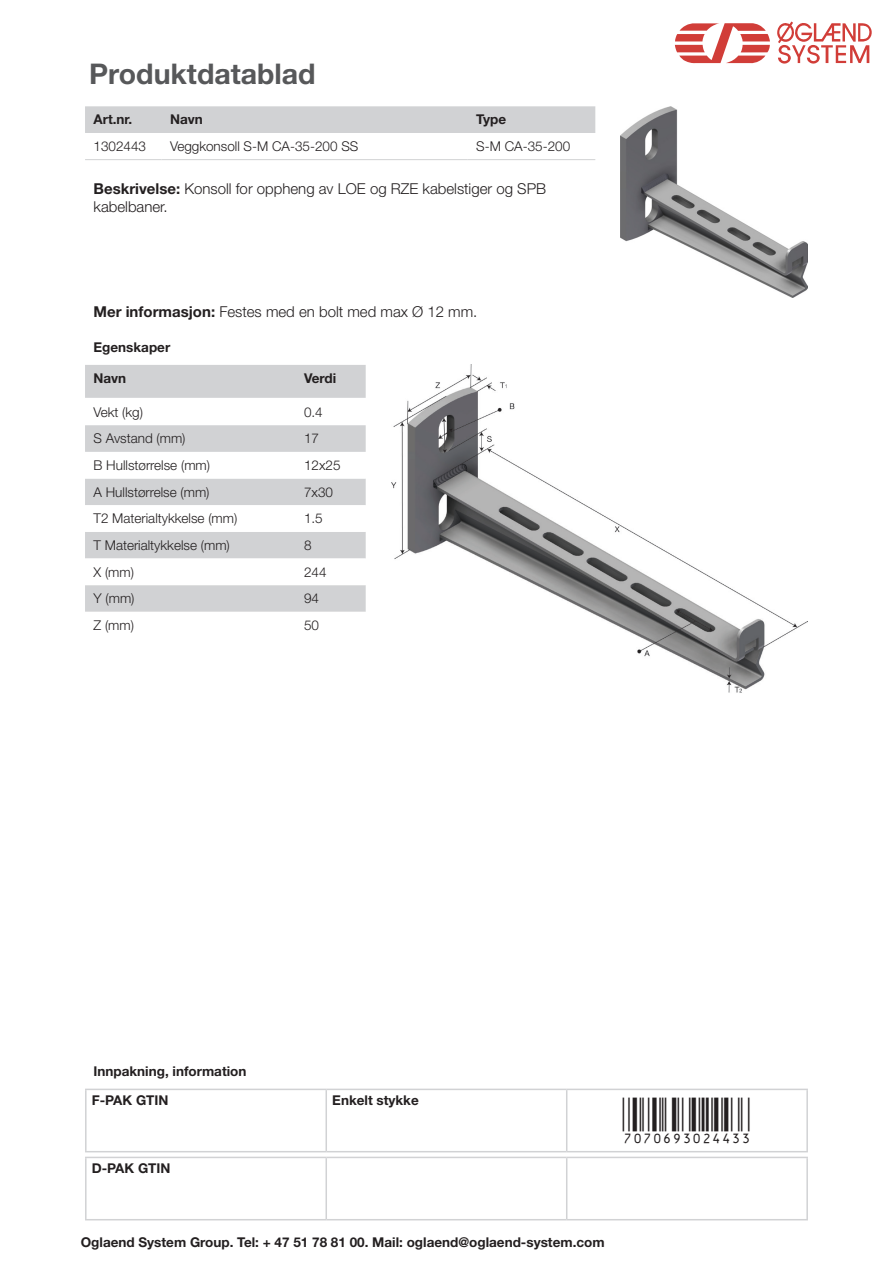
<style>
.page{position:relative;width:893px;height:1263px;background:#fff}
.page>*{position:absolute;margin:0;border:0;box-sizing:border-box;transform-origin:0 0}
.Artikel{font:45px "Viisas EAN Matala";color:#231f20}
.Artikel-2{font:700 28.5px "Helvetica Neue LT Std";color:#57585a}
.Artikel-3{font:300 15px/18px "Helvetica Neue LT Std";color:#231f20}
.Artikel-4{font:300 13.5px "Helvetica Neue LT Std";color:#231f20}
.Artikel-5{font:700 13.5px/29.1px "Helvetica Neue LT Std";color:#231f20}
.s1{font-weight:700}
</style>
<div class="page">
<svg style="left:675px;top:23px;width:95px;height:40px"></svg>
<svg style="left:777px;top:21px;width:95px;height:43px"></svg>
<div style="left:85px;top:106px;width:510px;height:27px;background:#d1d2d4"></div>
<hr style="left:85px;top:159px;width:77px;height:1px;background:#d1d2d4">
<hr style="left:162px;top:159px;width:306px;height:1px;background:#d1d2d4">
<hr style="left:468px;top:159px;width:127px;height:1px;background:#d1d2d4">
<img style="left:621px;top:107px;width:187px;height:190px">
<img style="left:391px;top:365px;width:416px;height:328px">
<div style="left:85px;top:365px;width:281px;height:33px;background:#d1d2d4"></div>
<div style="left:85px;top:425px;width:281px;height:27px;background:#d1d2d4"></div>
<svg style="left:85px;top:479px;width:281px;height:133px;fill:#d1d2d4"></svg>
<hr style="left:85px;top:1089px;width:241px;height:1px;background:#d1d2d4">
<hr style="left:85px;top:1090px;width:2px;height:61px;background:#d1d2d4">
<hr style="left:326px;top:1089px;width:241px;height:1px;background:#d1d2d4">
<hr style="left:325px;top:1090px;width:2px;height:61px;background:#d1d2d4">
<hr style="left:567px;top:1089px;width:241px;height:1px;background:#d1d2d4">
<hr style="left:566px;top:1090px;width:1px;height:61px;background:#d1d2d4">
<hr style="left:806px;top:1090px;width:2px;height:61px;background:#d1d2d4">
<hr style="left:85px;top:1151px;width:241px;height:1px;background:#d1d2d4">
<hr style="left:326px;top:1151px;width:241px;height:1px;background:#d1d2d4">
<hr style="left:567px;top:1151px;width:241px;height:1px;background:#d1d2d4">
<hr style="left:85px;top:1157px;width:241px;height:1px;background:#d1d2d4">
<hr style="left:85px;top:1158px;width:2px;height:61px;background:#d1d2d4">
<hr style="left:326px;top:1157px;width:241px;height:1px;background:#d1d2d4">
<hr style="left:325px;top:1158px;width:2px;height:61px;background:#d1d2d4">
<hr style="left:567px;top:1157px;width:241px;height:1px;background:#d1d2d4">
<hr style="left:566px;top:1158px;width:1px;height:61px;background:#d1d2d4">
<hr style="left:806px;top:1158px;width:2px;height:61px;background:#d1d2d4">
<hr style="left:85px;top:1219px;width:241px;height:1px;background:#d1d2d4">
<hr style="left:326px;top:1219px;width:241px;height:1px;background:#d1d2d4">
<hr style="left:567px;top:1219px;width:241px;height:1px;background:#d1d2d4">
<p class="Artikel-2" style="left:89px;top:56px;width:228px">Produktdatablad</p>
<p class="Artikel-5" style="left:94px;top:105px;width:40px">Art.nr.</p>
<p class="Artikel-5" style="left:170px;top:105px;width:34px">Navn</p>
<p class="Artikel-5" style="left:476px;top:105px;width:32px">Type</p>
<p class="Artikel-4" style="left:94px;top:138px;width:54px">1302443</p>
<p class="Artikel-4" style="left:170px;top:138px;width:190px">Veggkonsoll S-M CA-35-200 SS</p>
<p class="Artikel-4" style="left:476px;top:138px;width:96px">S-M CA-35-200</p>
<p class="Artikel-3" style="left:94px;top:179px;width:454px"><span class="s1">Beskrivelse:</span> Konsoll for oppheng av LOE og RZE kabelstiger og SPB kabelbaner.</p>
<p class="Artikel-3" style="left:94px;top:302px;width:385px"><span class="s1">Mer informasjon:</span> Festes med en bolt med max Ø 12 mm.</p>
<p class="Artikel-5" style="left:94px;top:332px;width:78px">Egenskaper</p>
<p class="Artikel-5" style="left:94px;top:363px;width:34px">Navn</p>
<p class="Artikel-5" style="left:304px;top:363px;width:34px">Verdi</p>
<p class="Artikel-4" style="left:94px;top:404px;width:51px">Vekt (kg)</p>
<p class="Artikel-4" style="left:304px;top:404px;width:20px">0.4</p>
<p class="Artikel-4" style="left:94px;top:430px;width:94px">S Avstand (mm)</p>
<p class="Artikel-4" style="left:304px;top:430px;width:17px">17</p>
<p class="Artikel-4" style="left:94px;top:457px;width:118px">B Hullstørrelse (mm)</p>
<p class="Artikel-4" style="left:304px;top:457px;width:38px">12x25</p>
<p class="Artikel-4" style="left:94px;top:484px;width:118px">A Hullstørrelse (mm)</p>
<p class="Artikel-4" style="left:304px;top:484px;width:31px">7x30</p>
<p class="Artikel-4" style="left:94px;top:510px;width:145px">T2 Materialtykkelse (mm)</p>
<p class="Artikel-4" style="left:304px;top:510px;width:20px">1.5</p>
<p class="Artikel-4" style="left:94px;top:537px;width:138px">T Materialtykkelse (mm)</p>
<p class="Artikel-4" style="left:304px;top:537px;width:9px">8</p>
<p class="Artikel-4" style="left:94px;top:564px;width:42px">X (mm)</p>
<p class="Artikel-4" style="left:304px;top:564px;width:24px">244</p>
<p class="Artikel-4" style="left:94px;top:590px;width:42px">Y (mm)</p>
<p class="Artikel-4" style="left:304px;top:590px;width:17px">94</p>
<p class="Artikel-4" style="left:94px;top:617px;width:42px">Z (mm)</p>
<p class="Artikel-4" style="left:304px;top:617px;width:17px">50</p>
<p class="Artikel-5" style="left:92px;top:1056px;width:156px">Innpakning, information<br>F-PAK GTIN</p>
<p class="Artikel-5" style="left:92px;top:1153px;width:80px">D-PAK GTIN</p>
<p class="Artikel-5" style="left:332px;top:1085px;width:88px">Enkelt stykke</p>
<p class="Artikel" style="left:623px;top:1097px;width:130px">7070693024433</p>
<p class="Artikel-5" style="left:81px;top:1227px;width:525px">Oglaend System Group. Tel: + 47 51 78 81 00. Mail: oglaend@oglaend-system.com</p>
</div>
